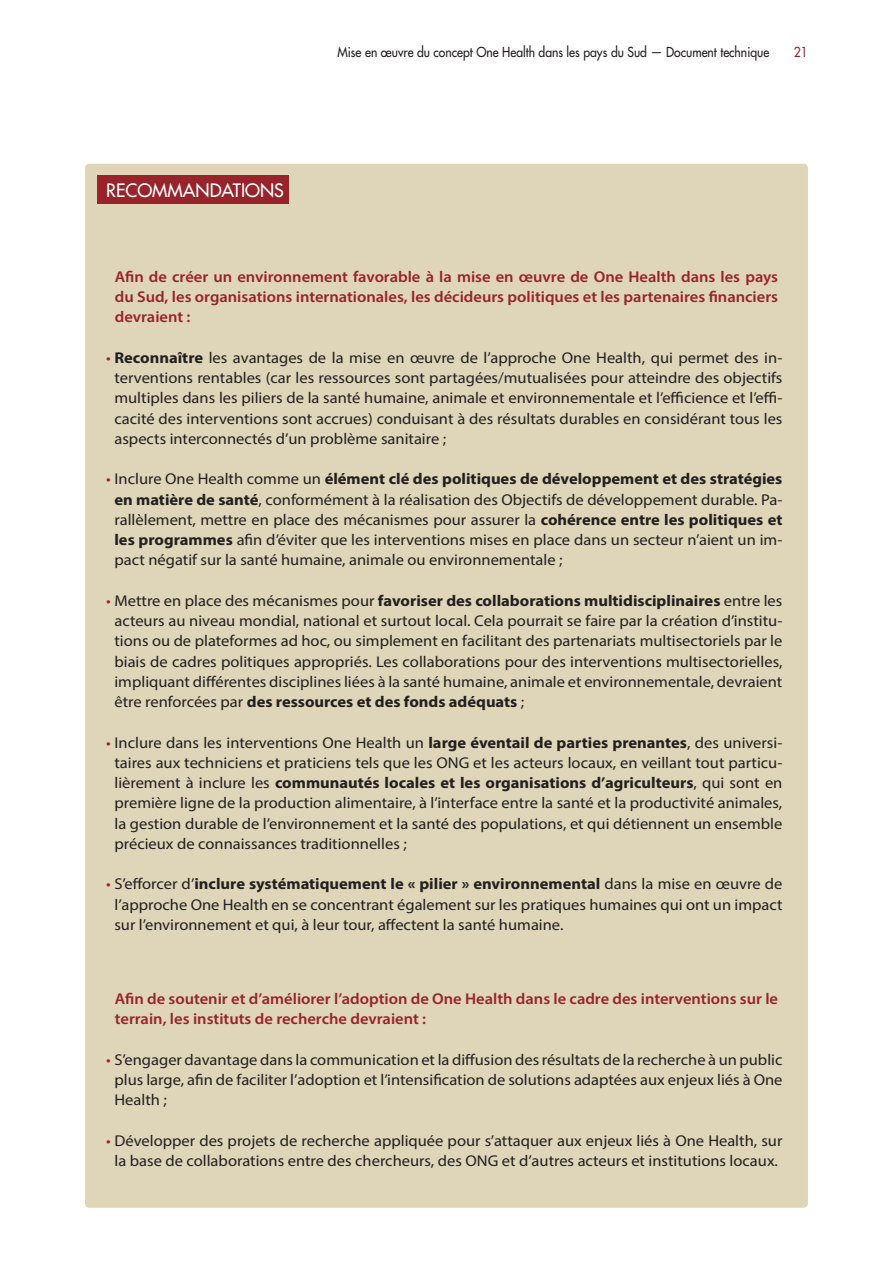
<style>
.page{position:relative;width:893px;height:1263px;background:#fff}
.page>*{position:absolute;margin:0;border:0;box-sizing:border-box;transform-origin:0 0}
.t1{font:500 18px "Futura Std";color:#fff}
.t2{font:15.6px/20.2px "Myriad Pro";color:#231f20;text-align:justify;scale:1.05 1}
.t3{font:600 15.6px/20.2px "Myriad Pro";color:#98232a;text-align:justify;scale:1.05 1}
.t4{font:500 13.5px "Futura Std";color:#231f20;scale:.9 1}
.t5{font:500 13.5px "Futura Std";color:#98232a;scale:.9 1}
.s1{font-weight:700}
</style>
<div class="page">
<div style="left:85px;top:164px;width:723px;height:1044px;background:#dfd5b9;border-radius:4px"></div>
<div style="left:98px;top:176px;width:191px;height:28px;background:#98232a"></div>
<p class="t1" style="left:106px;top:179px;width:179px">RECOMMANDATIONS</p>
<p class="t4" style="left:338px;top:43px;width:481px">Mise en œuvre du concept One Health dans les pays du Sud — Document technique</p>
<p class="t5" style="left:794px;top:43px;width:17px">21</p>
<p class="t3" style="left:115px;top:266px;width:633px">Afin de créer un environnement favorable à la mise en œuvre de One Health dans les pays du Sud, les organisations internationales, les décideurs politiques et les partenaires financiers devraient :</p>
<p class="t2" style="left:114px;top:347px;width:638px"><span class="s1">Reconnaître</span> les avantages de la mise en œuvre de l’approche One Health, qui permet des in&shy;terventions rentables (car les ressources sont partagées/mutualisées pour atteindre des objectifs multiples dans les piliers de la santé humaine, animale et environnementale et l’efficience et l’effi&shy;cacité des interventions sont accrues) conduisant à des résultats durables en considérant tous les aspects interconnectés d’un problème sanitaire ;</p>
<p class="t2" style="left:114px;top:469px;width:638px">Inclure One Health comme un <span class="s1">élément clé des politiques de développement et des stratégies en matière de santé</span>, conformément à la réalisation des Objectifs de développement durable. Pa&shy;rallèlement, mettre en place des mécanismes pour assurer la <span class="s1">cohérence entre les politiques et les programmes</span> afin d’éviter que les interventions mises en place dans un secteur n’aient un im&shy;pact négatif sur la santé humaine, animale ou environnementale ;</p>
<p class="t2" style="left:114px;top:590px;width:638px">Mettre en place des mécanismes pour <span class="s1">favoriser des collaborations multidisciplinaires</span> entre les acteurs au niveau mondial, national et surtout local. Cela pourrait se faire par la création d’institu&shy;tions ou de plateformes ad hoc, ou simplement en facilitant des partenariats multisectoriels par le biais de cadres politiques appropriés. Les collaborations pour des interventions multisectorielles, impliquant différentes disciplines liées à la santé humaine, animale et environnementale, devraient être renforcées par <span class="s1">des ressources et des fonds adéquats</span> ;</p>
<p class="t2" style="left:114px;top:732px;width:638px">Inclure dans les interventions One Health un <span class="s1">large éventail de parties prenantes</span>, des universi&shy;taires aux techniciens et praticiens tels que les ONG et les acteurs locaux, en veillant tout particu&shy;lièrement à inclure les <span class="s1">communautés locales et les organisations d’agriculteurs</span>, qui sont en première ligne de la production alimentaire, à l’interface entre la santé et la productivité animales, la gestion durable de l’environnement et la santé des populations, et qui détiennent un ensemble précieux de connaissances traditionnelles ;</p>
<p class="t2" style="left:114px;top:874px;width:638px">S’efforcer d’<span class="s1">inclure systématiquement le « pilier » environnemental</span> dans la mise en œuvre de l’approche One Health en se concentrant également sur les pratiques humaines qui ont un impact sur l’environnement et qui, à leur tour, affectent la santé humaine.</p>
<p class="t3" style="left:115px;top:988px;width:633px">Afin de soutenir et d’améliorer l’adoption de One Health dans le cadre des interventions sur le terrain, les instituts de recherche devraient :</p>
<p class="t2" style="left:114px;top:1049px;width:638px">S’engager davantage dans la communication et la diffusion des résultats de la recherche à un public plus large, afin de faciliter l’adoption et l’intensification de solutions adaptées aux enjeux liés à One Health ;</p>
<p class="t2" style="left:114px;top:1130px;width:638px">Développer des projets de recherche appliquée pour s’attaquer aux enjeux liés à One Health, sur la base de collaborations entre des chercheurs, des ONG et d’autres acteurs et institutions locaux.</p>
</div>
